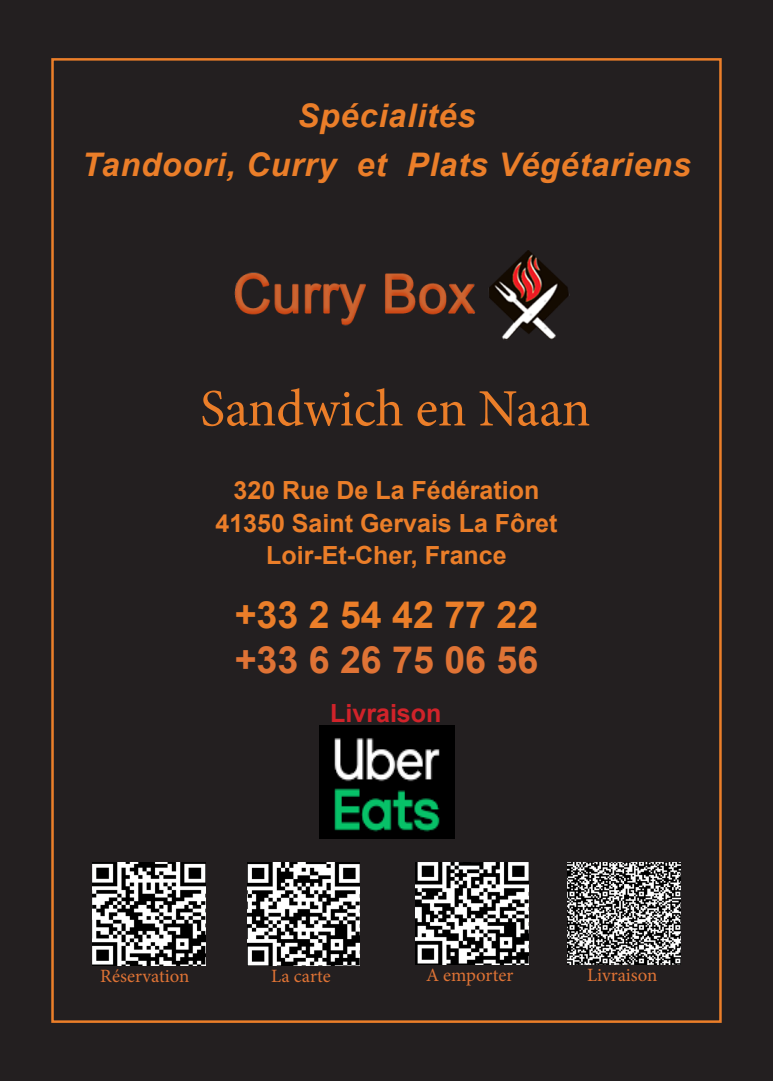
<style>
.page{position:relative;width:773px;height:1081px;background:#fff}
.page>*{position:absolute;margin:0;border:0;box-sizing:border-box;transform-origin:0 0}
.t1{font:52.5px "Minion Pro";letter-spacing:-.005em;color:#eb7e29}
.t2{font:700 37.5px "Arial";color:#eb7e29}
.t3{font:700 37.5px "Arial";color:#df7335}
.t4{font:italic 700 32.5px/48.8px "Arial";letter-spacing:.025em;color:#eb7e29;text-align:center}
.t5{font:700 25px "Arial";color:#eb7e29}
.t6{font:700 25px "Arial";color:#d1232a}
.t7{font:18.75px "Minion Pro";color:#df7335}
</style>
<div class="page">
<div style="left:0;top:0;width:772px;height:1081px;background:#231f20"></div>
<img style="left:93px;top:863px;width:112px;height:102px">
<img style="left:247px;top:863px;width:113px;height:102px">
<img style="left:567px;top:862px;width:113px;height:103px">
<img style="left:415px;top:862px;width:113px;height:103px">
<img style="left:214px;top:248px;width:362px;height:98px">
<img style="left:319px;top:725px;width:135px;height:113px">
<p class="t4" style="left:82px;top:92px;width:610px">Spécialités<br>Tandoori, Curry et Plats Végétariens</p>
<p class="t1" style="left:200px;top:373px;width:392px">Sandwich en Naan</p>
<p class="t5" style="left:233px;top:474px;width:307px">320 Rue De La Fédération</p>
<p class="t5" style="left:215px;top:506px;width:343px">41350 Saint Gervais La Fôret</p>
<p class="t5" style="left:266px;top:539px;width:242px">Loir-Et-Cher, France</p>
<p class="t2" style="left:235px;top:590px;width:305px">+33 2 54 42 77 22</p>
<p class="t3" style="left:235px;top:635px;width:305px">+33 6 26 75 06 56</p>
<p class="t6" style="left:330px;top:696px;width:113px">Livraison</p>
<p class="t7" style="left:100px;top:963px;width:91px">Réservation</p>
<p class="t7" style="left:271px;top:963px;width:61px">La carte</p>
<p class="t7" style="left:426px;top:963px;width:89px">A emporter</p>
<p class="t7" style="left:587px;top:963px;width:72px">Livraison</p>
</div>
